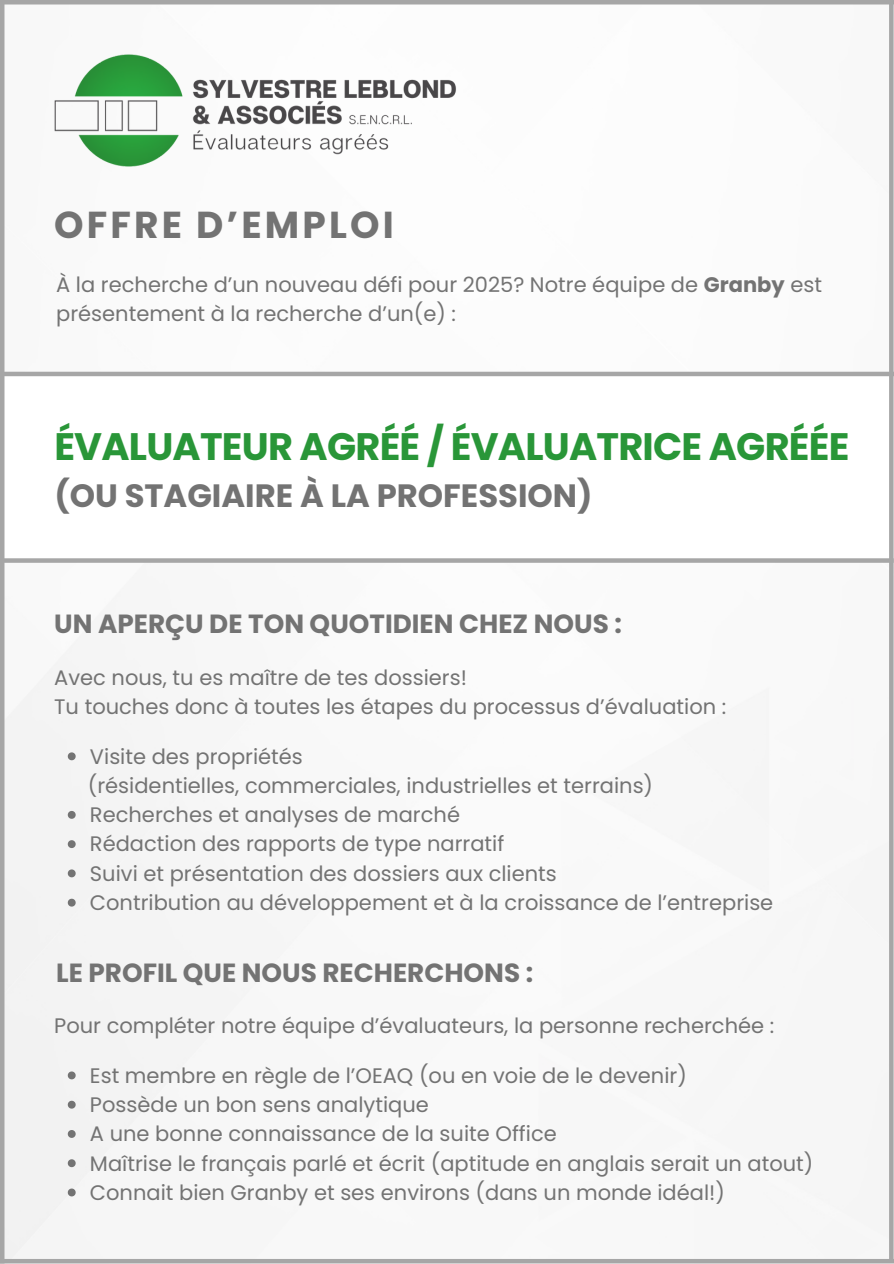
<style>
.page{position:relative;width:894px;height:1264px;background:#fff}
.page>*{position:absolute;margin:0;border:0;box-sizing:border-box;transform-origin:0 0}
.t1{font:700 38.25px "Poppins";letter-spacing:-.02em;color:#299638}
.t2{font:700 37.5px "Poppins";letter-spacing:.085em;color:#737373}
.t3{font:700 32.25px "Poppins";color:#737373}
.t4{font:700 26.25px "Poppins";color:#737373}
.t5{font:21px/29.2px "Poppins";color:#737373}
.s1{font-weight:700}
</style>
<div class="page">
<img style="left:4px;top:5px;width:884px;height:1253px">
<svg style="left:68px;top:752px;width:8px;height:8px"></svg>
<svg style="left:68px;top:811px;width:8px;height:7px"></svg>
<svg style="left:68px;top:840px;width:8px;height:8px"></svg>
<svg style="left:68px;top:869px;width:8px;height:8px"></svg>
<svg style="left:68px;top:898px;width:8px;height:8px"></svg>
<img style="left:39px;top:40px;width:434px;height:140px">
<svg style="left:68px;top:1071px;width:8px;height:8px"></svg>
<svg style="left:68px;top:1100px;width:8px;height:8px"></svg>
<svg style="left:68px;top:1129px;width:8px;height:8px"></svg>
<svg style="left:68px;top:1159px;width:8px;height:8px"></svg>
<svg style="left:68px;top:1188px;width:8px;height:8px"></svg>
<div style="left:0;top:372px;width:893px;height:186px;background:#fff"></div>
<hr style="left:0;top:372px;width:893px;height:4px;background:#a6a6a6">
<div style="left:0;top:558px;width:893px;height:5px;background:#a6a6a6"></div>
<div style="left:0;top:0;width:893px;height:5px;background:#a6a6a6"></div>
<div style="left:0;top:1258px;width:893px;height:5px;background:#a6a6a6"></div>
<hr style="left:0;top:4px;width:4px;height:1259px;background:#a6a6a6">
<div style="left:888px;top:0;width:5px;height:1259px;background:#a6a6a6"></div>
<p class="t2" style="left:54px;top:199px;width:341px">OFFRE D’EMPLOI</p>
<h3 class="t5" style="left:56px;top:270px;width:767px">À la recherche d’un nouveau défi pour 2025? Notre équipe de <span class="s1">Granby</span> est présentement à la recherche d’un(e) :</h3>
<p class="t1" style="left:54px;top:419px;width:796px">ÉVALUATEUR AGRÉÉ / ÉVALUATRICE AGRÉÉE</p>
<p class="t3" style="left:54px;top:473px;width:539px">(OU STAGIAIRE À LA PROFESSION)</p>
<h2 class="t4" style="left:54px;top:605px;width:569px">UN APERÇU DE TON QUOTIDIEN CHEZ NOUS :</h2>
<p class="t5" style="left:54px;top:663px;width:414px">Avec nous, tu es maître de tes dossiers!</p>
<p class="t5" style="left:54px;top:692px;width:673px">Tu touches donc à toutes les étapes du processus d’évaluation :</p>
<p class="t5" style="left:90px;top:741px;width:214px">Visite des propriétés</p>
<p class="t5" style="left:88px;top:771px;width:566px">(résidentielles, commerciales, industrielles et terrains)</p>
<p class="t5" style="left:90px;top:800px;width:371px">Recherches et analyses de marché</p>
<p class="t5" style="left:90px;top:829px;width:416px">Rédaction des rapports de type narratif</p>
<p class="t5" style="left:90px;top:858px;width:468px">Suivi et présentation des dossiers aux clients</p>
<h1 class="t5" style="left:90px;top:888px;width:684px">Contribution au développement et à la croissance de l’entreprise</h1>
<p class="t4" style="left:56px;top:954px;width:478px">LE PROFIL QUE NOUS RECHERCHONS :</p>
<h3 class="t5" style="left:54px;top:1011px;width:721px">Pour compléter notre équipe d’évaluateurs, la personne recherchée :</h3>
<p class="t5" style="left:90px;top:1060px;width:598px">Est membre en règle de l’OEAQ (ou en voie de le devenir)</p>
<p class="t5" style="left:90px;top:1089px;width:340px">Possède un bon sens analytique</p>
<p class="t5" style="left:90px;top:1119px;width:468px">A une bonne connaissance de la suite Office</p>
<p class="t5" style="left:90px;top:1148px;width:724px">Maîtrise le français parlé et écrit (aptitude en anglais serait un atout)</p>
<p class="t5" style="left:90px;top:1177px;width:636px">Connait bien Granby et ses environs (dans un monde idéal!)</p>
</div>
